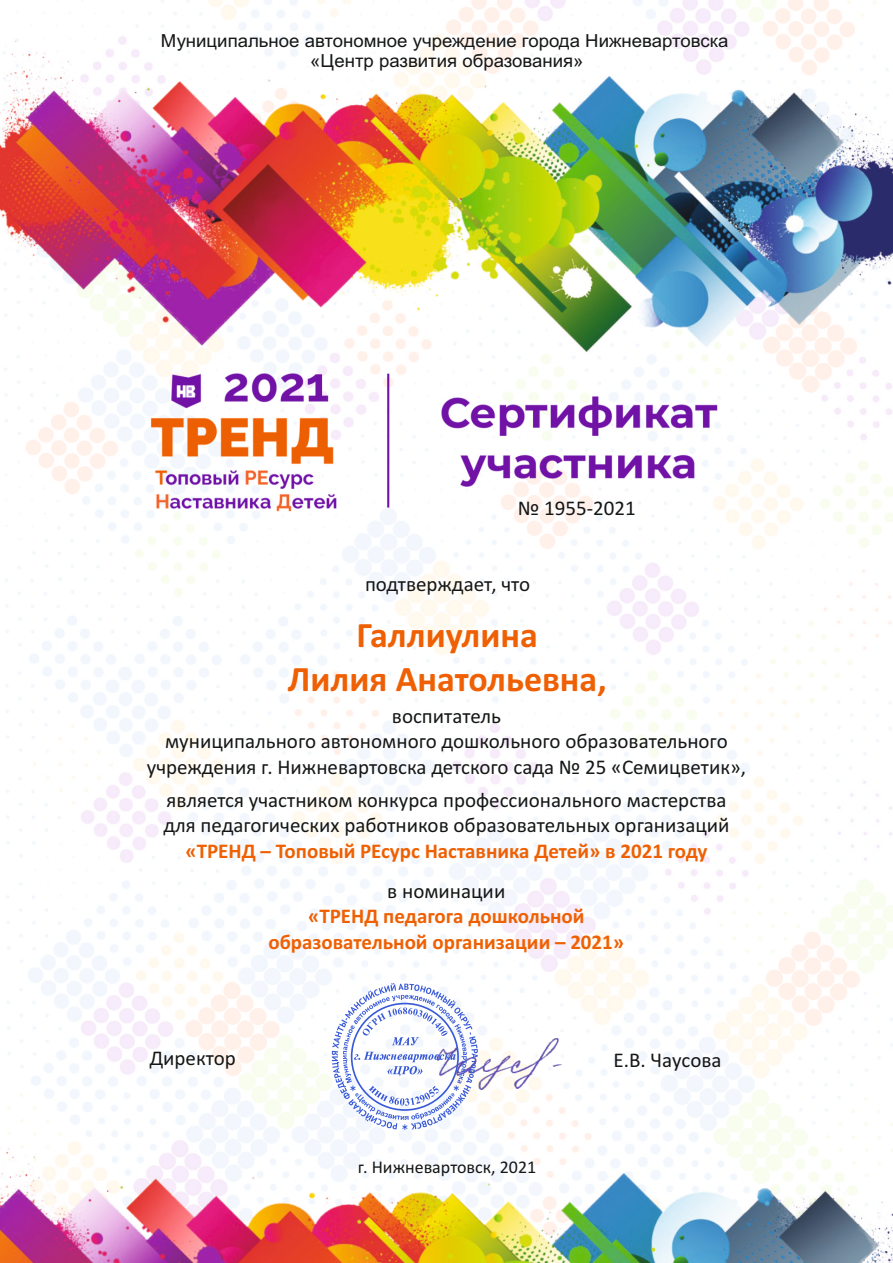
<style>
.page{position:relative;width:893px;height:1263px;background:#fff}
.page>*{position:absolute;margin:0;border:0;box-sizing:border-box;transform-origin:0 0}
.t1{font:700 36px/44px "Calibri";color:#ee6003;text-align:center}
.t2{font:21px/25.7px "Calibri";color:#151616}
.t3{font:700 21px/25.7px "Calibri";color:#ee6003;text-align:center}
.t4{font:18px/20.1px "Arial";color:#151616;text-align:center}
.t5{font:18px "Calibri";color:#151616}
</style>
<div class="page">
<img style="left:0;top:0;width:893px;height:1263px">
<img style="left:478px;top:1038px;width:83px;height:51px">
<svg style="left:332px;top:983px;width:146px;height:147px"></svg>
<p class="t4" style="left:161px;top:32px;width:569px">Муниципальное автономное учреждение города Нижневартовска «Центр развития образования»</p>
<p class="t2" style="left:518px;top:497px;width:119px">№ 1955-2021</p>
<p class="t2" style="left:365px;top:573px;width:167px">подтверждает, что</p>
<h1 class="t1" style="left:288px;top:616px;width:320px">Галлиулина<br>Лилия Анатольевна,</h1>
<p class="t2" style="left:147px;top:705px;width:601px;text-align:center">воспитатель<br>муниципального автономного дошкольного образовательного учреждения г. Нижневартовска детского сада № 25 «Семицветик»,</p>
<p class="t2" style="left:163px;top:788px;width:568px">является участником конкурса профессионального мастерства для педагогических работников образовательных организаций</p>
<p class="t3" style="left:185px;top:840px;width:524px">«ТРЕНД – Топовый РЕсурс Наставника Детей» в 2021 году</p>
<p class="t2" style="left:387px;top:880px;width:120px">в номинации</p>
<p class="t3" style="left:268px;top:905px;width:357px">«ТРЕНД педагога дошкольной образовательной организации – 2021»</p>
<p class="t2" style="left:150px;top:1046px;width:88px">Директор</p>
<p class="t2" style="left:613px;top:1048px;width:110px">Е.В. Чаусова</p>
<p class="t5" style="left:358px;top:1160px;width:180px">г. Нижневартовск, 2021</p>
</div>
